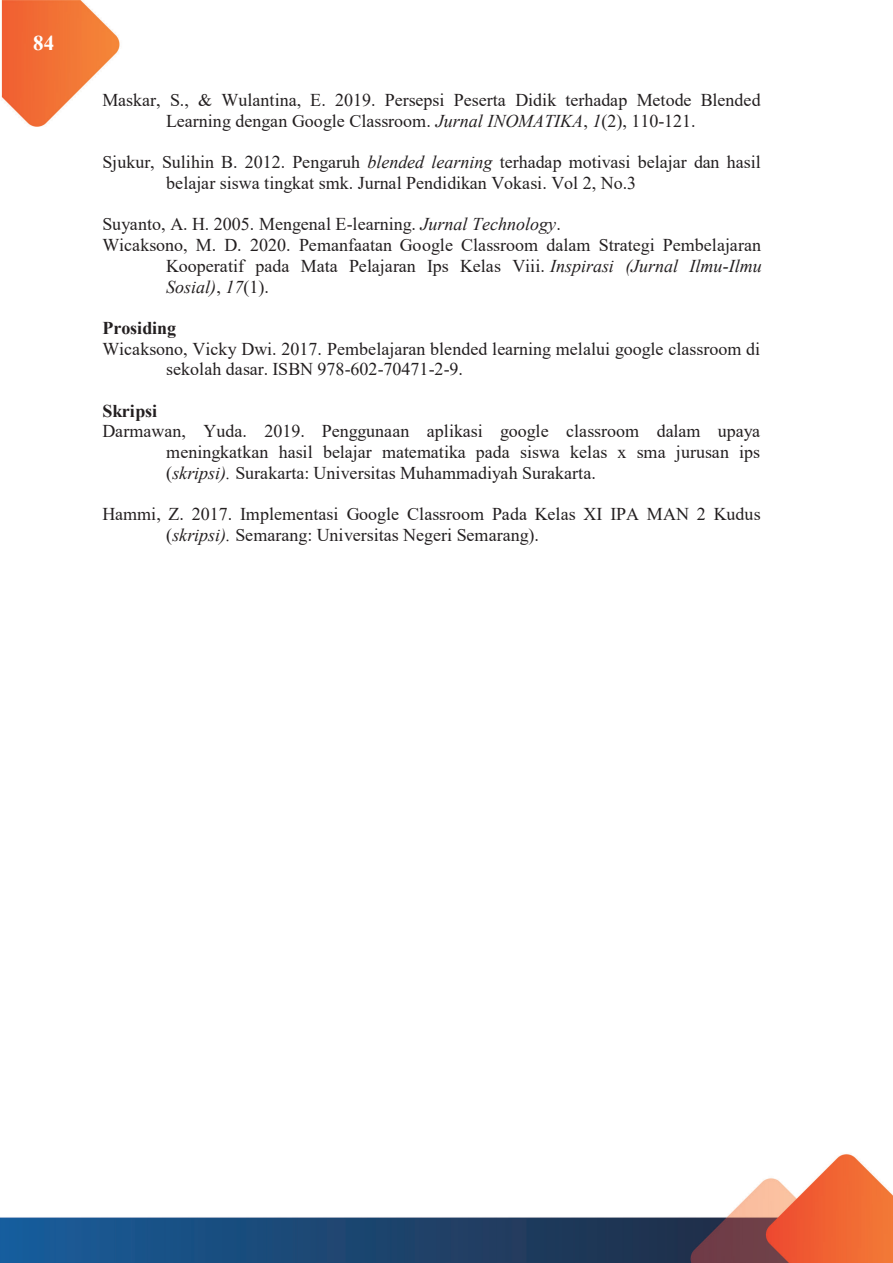
<style>
.page{position:relative;width:893px;height:1263px;background:#fff}
.page>*{position:absolute;margin:0;border:0;box-sizing:border-box;transform-origin:0 0}
.t1{font:700 21px "Times New Roman";color:#fff}
.t2{font:18px/20.7px "Times New Roman";color:#231f20}
.t3{font:700 18px "Times New Roman";color:#231f20}
.t4{font:italic 18px "Times New Roman";color:#231f20}
.s1{font-style:italic}
.s2{font-style:normal}
</style>
<div class="page">
<img style="left:0;top:0;width:893px;height:1263px">
<p class="t1" style="left:33px;top:28px;width:22px">84</p>
<p class="t2" style="left:102px;top:89px;width:660px;text-align:center">Maskar, S., &amp; Wulantina, E. 2019. Persepsi Peserta Didik terhadap Metode Blended<br>Learning dengan Google Classroom. <span class="s1">Jurnal INOMATIKA</span>, <span class="s1">1</span>(2), 110-121.</p>
<p class="t2" style="left:166px;top:151px;width:596px;text-indent:-64px">Sjukur, Sulihin B. 2012. Pengaruh <span class="s1">blended learning</span> terhadap motivasi belajar dan hasil belajar siswa tingkat smk. Jurnal Pendidikan Vokasi. Vol 2, No.3</p>
<p class="t2" style="left:102px;top:213px;width:460px">Suyanto, A. H. 2005. Mengenal E-learning. <span class="s1">Jurnal Technology</span>.</p>
<p class="t2" style="left:102px;top:234px;width:660px">Wicaksono, M. D. 2020. Pemanfaatan Google Classroom dalam Strategi Pembelajaran</p>
<p class="t2" style="left:166px;top:255px;width:597px">Kooperatif pada Mata Pelajaran Ips Kelas Viii. <span class="s1">Inspirasi (Jurnal Ilmu-Ilmu</span></p>
<p class="t4" style="left:166px;top:274px;width:104px">Sosial)<span class="s2">,</span> 17<span class="s2">(1).</span></p>
<p class="t3" style="left:102px;top:315px;width:75px">Prosiding</p>
<p class="t2" style="left:166px;top:338px;width:595px;text-indent:-64px">Wicaksono, Vicky Dwi. 2017. Pembelajaran blended learning melalui google classroom di sekolah dasar. ISBN 978-602-70471-2-9.</p>
<p class="t3" style="left:102px;top:398px;width:56px">Skripsi</p>
<p class="t2" style="left:166px;top:420px;width:595px;text-align:justify;text-indent:-64px">Darmawan, Yuda. 2019. Penggunaan aplikasi google classroom dalam upaya meningkatkan hasil belajar matematika pada siswa kelas x sma jurusan ips (<span class="s1">skripsi).</span> Surakarta: Universitas Muhammadiyah Surakarta.</p>
<p class="t2" style="left:166px;top:503px;width:596px;text-indent:-64px">Hammi, Z. 2017. Implementasi Google Classroom Pada Kelas XI IPA MAN 2 Kudus (<span class="s1">skripsi).</span> Semarang: Universitas Negeri Semarang).</p>
</div>
